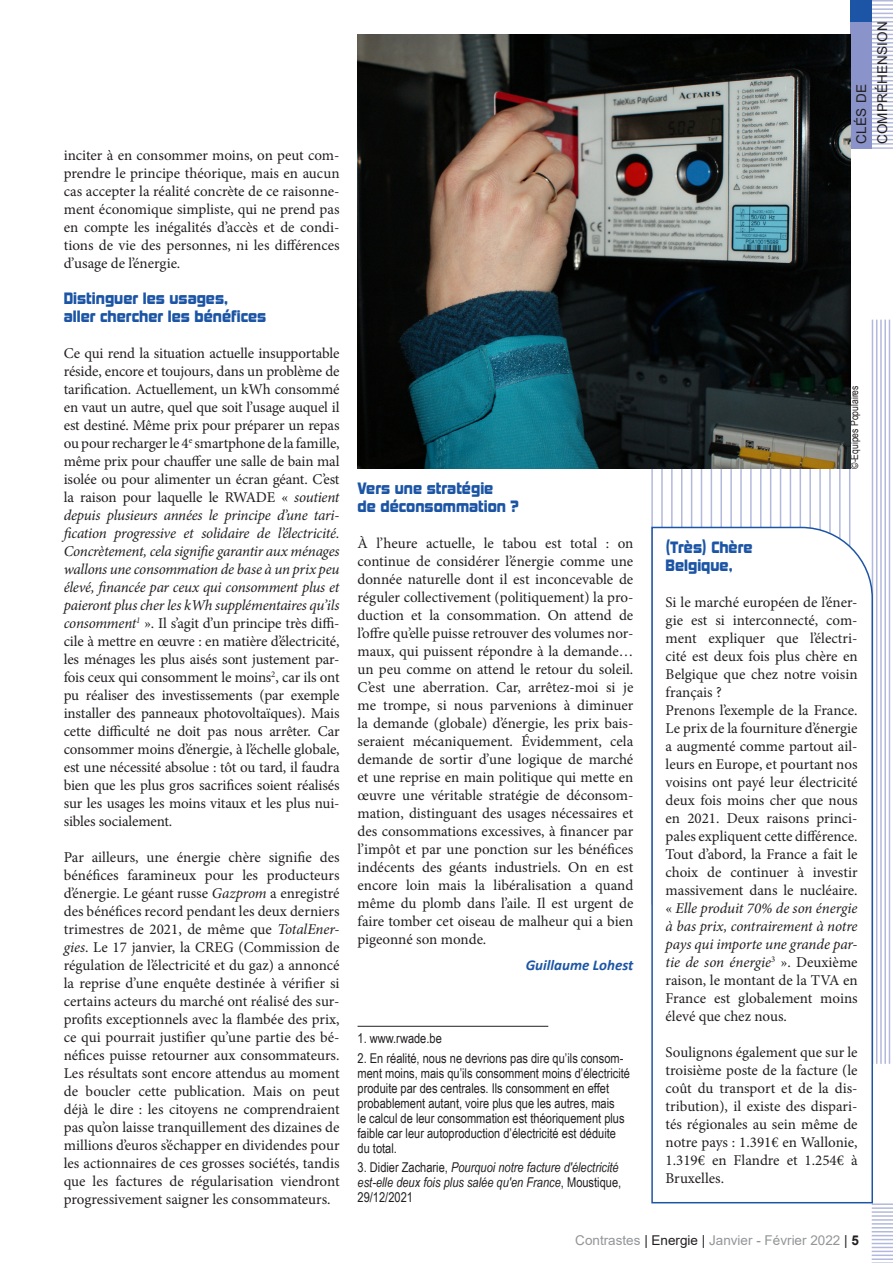
<style>
.page{position:relative;width:893px;height:1263px;background:#fff}
.page>*{position:absolute;margin:0;border:0;box-sizing:border-box;transform-origin:0 0}
.t1{font:15px/18px "Minion Pro";letter-spacing:-.005em;color:#231f20;text-align:justify}
.ST{font:15px/18px "Kimberley Bl";color:#1c55a5}
.Signature{font:italic 700 15px "Calibri";color:#1c55a5}
.NB2{font:13.5px/15px "Arial Narrow";color:#231f20}
.NB2-2{font:italic 13.5px/15px "Arial Narrow";color:#231f20}
.t2{font:13.5px "Arial";color:#939598}
.NBP1{font:13.5px "Arial Narrow";color:#231f20}
.Rubrique_BL{font:13.5px "Arial";letter-spacing:.015em;color:#231f20}
.Rubrique_N{font:13.5px "Arial";letter-spacing:.035em;color:#231f20}
.Photo{font:10.5px "Arial Narrow";color:#231f20}
.s1{font-style:italic}
.s2{font-style:normal}
.s3{color:#231f20}
.s4{font-weight:700;color:#231f20}
</style>
<div class="page">
<hr style="left:872px;top:1203px;width:21px;height:2px;background:#b3b9dd">
<hr style="left:872px;top:1207px;width:21px;height:2px;background:#b3b9dd">
<hr style="left:872px;top:1211px;width:21px;height:2px;background:#b3b9dd">
<hr style="left:872px;top:1215px;width:21px;height:2px;background:#b3b9dd">
<hr style="left:872px;top:1219px;width:21px;height:2px;background:#b3b9dd">
<svg style="left:872px;top:1223px;width:21px;height:25px"></svg>
<hr style="left:872px;top:1250px;width:21px;height:2px;background:#b3b9dd">
<hr style="left:872px;top:1254px;width:21px;height:2px;background:#b3b9dd">
<hr style="left:872px;top:1258px;width:21px;height:2px;background:#b3b9dd">
<svg style="left:872px;top:1262px;width:21px;height:1px"></svg>
<hr style="left:872px;top:320px;width:1px;height:744px;background:#b3b9dd">
<hr style="left:876px;top:320px;width:1px;height:744px;background:#b3b9dd">
<hr style="left:880px;top:320px;width:2px;height:744px;background:#b3b9dd">
<hr style="left:884px;top:320px;width:2px;height:744px;background:#b3b9dd">
<hr style="left:889px;top:320px;width:1px;height:744px;background:#b3b9dd">
<hr style="left:358px;top:1026px;width:190px;height:1px;background:#231f20">
<hr style="left:872px;top:0;width:21px;height:2px;background:#b3b9dd">
<hr style="left:872px;top:4px;width:21px;height:2px;background:#b3b9dd">
<hr style="left:872px;top:8px;width:21px;height:2px;background:#b3b9dd">
<svg style="left:850px;top:13px;width:43px;height:136px"></svg>
<div style="left:850px;top:0;width:22px;height:21px;background:#1c55a5"></div>
<hr style="left:849px;top:149px;width:1px;height:756px;background:#b3b9dd">
<hr style="left:839px;top:149px;width:2px;height:756px;background:#b3b9dd">
<hr style="left:829px;top:149px;width:2px;height:756px;background:#b3b9dd">
<hr style="left:819px;top:149px;width:2px;height:756px;background:#b3b9dd">
<hr style="left:809px;top:149px;width:2px;height:756px;background:#b3b9dd">
<hr style="left:799px;top:149px;width:2px;height:756px;background:#b3b9dd">
<hr style="left:790px;top:149px;width:1px;height:756px;background:#b3b9dd">
<hr style="left:780px;top:149px;width:1px;height:756px;background:#b3b9dd">
<hr style="left:770px;top:149px;width:1px;height:756px;background:#b3b9dd">
<hr style="left:760px;top:149px;width:1px;height:756px;background:#b3b9dd">
<hr style="left:750px;top:149px;width:2px;height:756px;background:#b3b9dd">
<hr style="left:740px;top:149px;width:2px;height:756px;background:#b3b9dd">
<hr style="left:730px;top:149px;width:2px;height:756px;background:#b3b9dd">
<hr style="left:720px;top:149px;width:2px;height:756px;background:#b3b9dd">
<hr style="left:711px;top:149px;width:1px;height:756px;background:#b3b9dd">
<hr style="left:701px;top:149px;width:1px;height:756px;background:#b3b9dd">
<hr style="left:691px;top:149px;width:1px;height:756px;background:#b3b9dd">
<hr style="left:681px;top:149px;width:1px;height:756px;background:#b3b9dd">
<hr style="left:671px;top:149px;width:2px;height:756px;background:#b3b9dd">
<hr style="left:661px;top:149px;width:2px;height:756px;background:#b3b9dd">
<hr style="left:651px;top:149px;width:2px;height:756px;background:#b3b9dd">
<svg style="left:651px;top:526px;width:223px;height:678px"></svg>
<img style="left:358px;top:34px;width:492px;height:435px">
<p class="t1" style="left:64px;top:146px;width:277px">inciter à en consommer moins, on peut com&shy;prendre le principe théorique, mais en aucun cas accepter la réalité concrète de ce raisonne&shy;ment économique simpliste, qui ne prend pas en compte les inégalités d’accès et de condi&shy;tions de vie des personnes, ni les différences d’usage de l’énergie.</p>
<p class="ST" style="left:64px;top:289px;width:204px">Distinguer les usages,<br>aller chercher les bénéfices</p>
<p class="t1" style="left:64px;top:344px;width:277px">Ce qui rend la situation actuelle insupportable réside, encore et toujours, dans un problème de tarification. Actuellement, un kWh consommé en vaut un autre, quel que soit l’usage auquel il est destiné. Même prix pour préparer un repas ou pour recharger le 4<sup>e</sup> smartphone de la famille, même prix pour chauffer une salle de bain mal isolée ou pour alimenter un écran géant. C’est la raison pour laquelle le RWADE « <span class="s1">soutient depuis plusieurs années le principe d’une tari&shy;fication progressive et solidaire de l’électricité.<br>Concrètement, cela signifie garantir aux ménages wallons une consommation de base à un prix peu élevé, financée par ceux qui consomment plus et paieront plus cher les kWh supplémentaires qu’ils consomment</span><sup>1</sup> ». Il s’agit d’un principe très diffi&shy;cile à mettre en œuvre : en matière d’électricité, les ménages les plus aisés sont justement par&shy;fois ceux qui consomment le moins<sup>2</sup>, car ils ont pu réaliser des investissements (par exemple installer des panneaux photovoltaïques). Mais cette difficulté ne doit pas nous arrêter. Car consommer moins d’énergie, à l’échelle globale, est une nécessité absolue : tôt ou tard, il faudra bien que les plus gros sacrifices soient réalisés sur les usages les moins vitaux et les plus nui&shy;sibles socialement.</p>
<p class="t1" style="left:64px;top:848px;width:277px">Par ailleurs, une énergie chère signifie des bénéfices faramineux pour les producteurs d’énergie. Le géant russe <span class="s1">Gazprom</span> a enregistré des bénéfices record pendant les deux derniers trimestres de 2021, de même que <span class="s1">TotalEner&shy;gies</span>. Le 17 janvier, la CREG (Commission de régulation de l’électricité et du gaz) a annoncé la reprise d’une enquête destinée à vérifier si certains acteurs du marché ont réalisé des sur&shy;profits exceptionnels avec la flambée des prix, ce qui pourrait justifier qu’une partie des bé&shy;néfices puisse retourner aux consommateurs.<br>Les résultats sont encore attendus au moment de boucler cette publication. Mais on peut déjà le dire : les citoyens ne comprendraient pas qu’on laisse tranquillement des dizaines de millions d’euros s’échapper en dividendes pour les actionnaires de ces grosses sociétés, tandis que les factures de régularisation viendront progressivement saigner les consommateurs.</p>
<p class="Rubrique_N" style="left:852px;top:144px;width:62px;rotate:-90deg">CLÉS DE</p>
<p class="Rubrique_BL" style="left:873px;top:144px;width:125px;rotate:-90deg">COMPRÉHENSION</p>
<p class="ST" style="left:358px;top:478px;width:163px">Vers une stratégie<br>de déconsommation ?</p>
<p class="t1" style="left:358px;top:534px;width:277px">À l’heure actuelle, le tabou est total : on continue de considérer l’énergie comme une donnée naturelle dont il est inconcevable de réguler collectivement (politiquement) la pro&shy;duction et la consommation. On attend de l’offre qu’elle puisse retrouver des volumes nor&shy;maux, qui puissent répondre à la demande… un peu comme on attend le retour du soleil.<br>C’est une aberration. Car, arrêtez-moi si je me trompe, si nous parvenions à diminuer la demande (globale) d’énergie, les prix bais&shy;seraient mécaniquement. Évidemment, cela demande de sortir d’une logique de marché et une reprise en main politique qui mette en œuvre une véritable stratégie de déconsom&shy;mation, distinguant des usages nécessaires et des consommations excessives, à financer par l’impôt et par une ponction sur les bénéfices indécents des géants industriels. On en est encore loin mais la libéralisation a quand même du plomb dans l’aile. Il est urgent de faire tomber cet oiseau de malheur qui a bien pigeonné son monde.</p>
<p class="Signature" style="left:526px;top:954px;width:109px">Guillaume Lohest</p>
<p class="NBP1" style="left:358px;top:1029px;width:86px">1. www.rwade.be</p>
<p class="NB2" style="left:358px;top:1050px;width:274px">2. En réalité, nous ne devrions pas dire qu’ils consom&shy;ment moins, mais qu’ils consomment moins d’électricité produite par des centrales. Ils consomment en effet probablement autant, voire plus que les autres, mais<br>le calcul de leur consommation est théoriquement plus faible car leur autoproduction d’électricité est déduite du total.</p>
<p class="NB2-2" style="left:358px;top:1159px;width:265px"><span class="s2">3. Didier Zacharie,</span> Pourquoi notre facture d'électricité est-elle deux fois plus salée qu'en France<span class="s2">, Moustique,<br>29/12/2021</span></p>
<p class="Photo" style="left:847px;top:469px;width:85px;rotate:-90deg">©-Equipes Populaires</p>
<p class="ST" style="left:666px;top:538px;width:88px">(Très) Chère<br>Belgique,</p>
<p class="t1" style="left:666px;top:593px;width:194px">Si le marché européen de l’éner&shy;gie est si interconnecté, com&shy;ment expliquer que l’électri&shy;cité est deux fois plus chère en Belgique que chez notre voisin français ?</p>
<p class="t1" style="left:666px;top:701px;width:194px">Prenons l’exemple de la France.<br>Le prix de la fourniture d’énergie a augmenté comme partout ail&shy;leurs en Europe, et pourtant nos voisins ont payé leur électricité deux fois moins cher que nous en 2021. Deux raisons princi&shy;pales expliquent cette différence.<br>Tout d’abord, la France a fait le choix de continuer à investir massivement dans le nucléaire. « <span class="s1">Elle produit 70% de son énergie à bas prix, contrairement à notre pays qui importe une grande par&shy;tie de son énergie</span><sup>3</sup> ». Deuxième raison, le montant de la TVA en France est globalement moins élevé que chez nous.</p>
<p class="t1" style="left:666px;top:1043px;width:194px">Soulignons également que sur le troisième poste de la facture (le coût du transport et de la dis&shy;tribution), il existe des dispari&shy;tés régionales au sein même de notre pays : 1.391€ en Wallonie, 1.319€ en Flandre et 1.254€ à Bruxelles.</p>
<p class="t2" style="left:575px;top:1231px;width:285px">Contrastes <span class="s3">| Energie |</span> Janvier - Février 2022 <span class="s3">|</span> <span class="s4">5</span></p>
</div>
